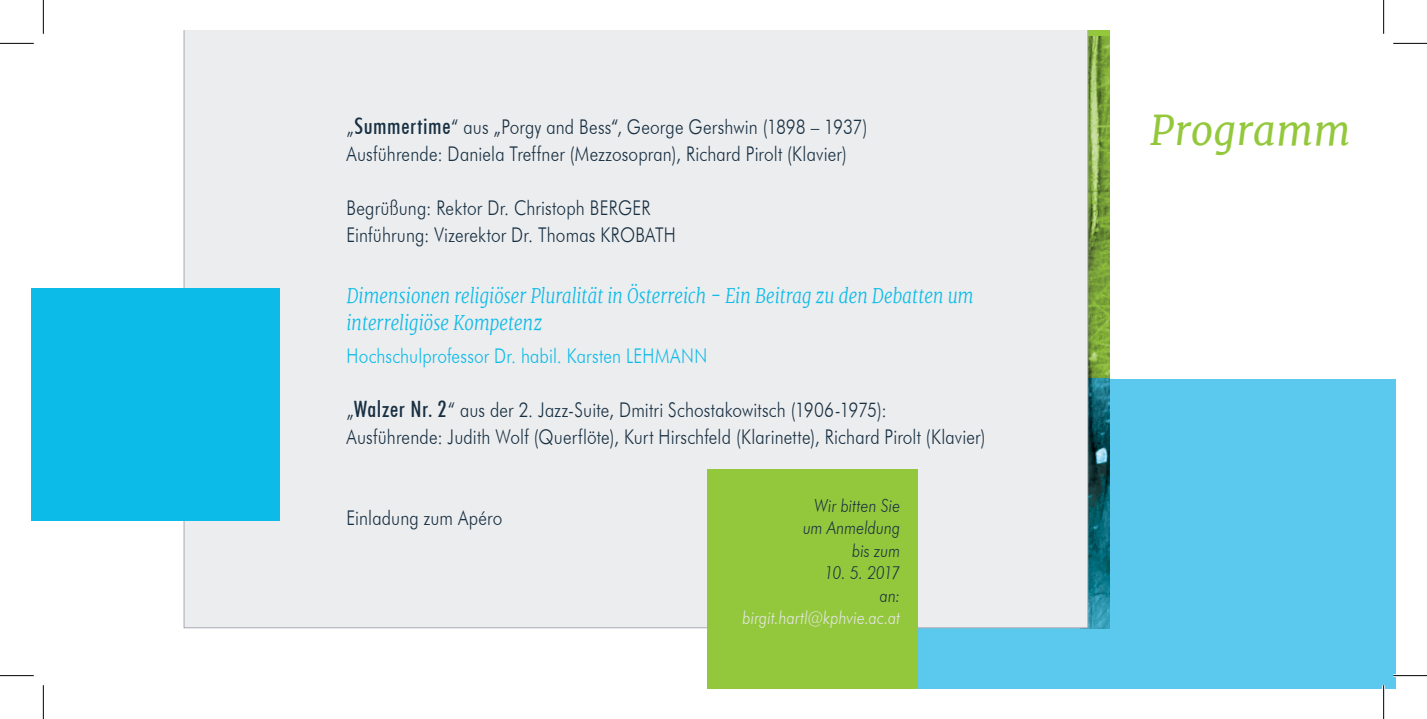
<style>
.page{position:relative;width:1427px;height:719px;background:#fff}
.page>*{position:absolute;margin:0;border:0;box-sizing:border-box;transform-origin:0 0}
.t1{font:italic 40.5px "Merriweather";color:#94c83c}
.t2{font:300 20.25px/27px "Futura BT";letter-spacing:.01em;color:#183042;scale:.85 1}
.t3{font:italic 300 20.25px/27px "Merriweather";color:#0dbbe8;scale:.85 1}
.t4{font:300 20.25px "Futura BT";letter-spacing:.01em;color:#0dbbe8;scale:.85 1}
.t5{font:italic 300 18px/22.5px "Futura BT";letter-spacing:.005em;color:#183042;text-align:right;scale:.85 1}
.t6{font:italic 300 18px "Futura BT";letter-spacing:.01em;color:#e6e6e9;scale:.85 1}
.s1{font-weight:500;font-stretch:condensed;font-size:22.5px}
</style>
<div class="page">
<div style="left:796px;top:378px;width:599px;height:309px;background:#5bc9ed"></div>
<img style="left:1108px;top:36px;width:1px;height:342px">
<img style="left:1087px;top:36px;width:21px;height:591px">
<div style="left:184px;top:31px;width:903px;height:596px;background:#ecedef"></div>
<div style="left:31px;top:288px;width:248px;height:232px;background:#0dbbe8"></div>
<div style="left:706px;top:468px;width:211px;height:219px;background:#94c83c"></div>
<hr style="left:1392px;top:673px;width:34px;height:3px;background:#fff">
<hr style="left:1381px;top:684px;width:3px;height:34px;background:#fff">
<hr style="left:0;top:43px;width:34px;height:1px;background:#000">
<hr style="left:1392px;top:43px;width:34px;height:1px;background:#000">
<hr style="left:0;top:674px;width:34px;height:1px;background:#000">
<hr style="left:1392px;top:674px;width:34px;height:1px;background:#000">
<hr style="left:43px;top:0;width:1px;height:34px;background:#000">
<hr style="left:43px;top:684px;width:1px;height:34px;background:#000">
<hr style="left:1382px;top:0;width:1px;height:34px;background:#000">
<hr style="left:1382px;top:684px;width:1px;height:34px;background:#000">
<p class="t2" style="left:346px;top:113px;width:614px">„<span class="s1">Summertime</span>“ aus „Porgy and Bess“, George Gershwin (1898 – 1937)<br>Ausführende: Daniela Treffner (Mezzosopran), Richard Pirolt (Klavier)</p>
<p class="t2" style="left:346px;top:194px;width:389px">Begrüßung: Rektor Dr. Christoph BERGER<br>Einführung: Vizerektor Dr. Thomas KROBATH</p>
<p class="t3" style="left:346px;top:281px;width:739px">Dimensionen religiöser Pluralität in Österreich - Ein Beitrag zu den Debatten um interreligiöse Kompetenz</p>
<p class="t4" style="left:346px;top:343px;width:426px">Hochschulprofessor Dr. habil. Karsten LEHMANN</p>
<p class="t2" style="left:346px;top:396px;width:753px">„<span class="s1">Walzer Nr. 2</span>“ aus der 2. Jazz-Suite, Dmitri Schostakowitsch (1906-1975):<br>Ausführende: Judith Wolf (Querflöte), Kurt Hirschfeld (Klarinette), Richard Pirolt (Klavier)</p>
<p class="t2" style="left:346px;top:504px;width:185px">Einladung zum Apéro</p>
<p class="t5" style="left:802px;top:493px;width:116px">Wir bitten Sie um Anmeldung bis zum</p>
<p class="t5" style="left:824px;top:561px;width:90px">10. 5. 2017 an:</p>
<p class="t6" style="left:742px;top:606px;width:187px">birgit.hartl@kphvie.ac.at</p>
<h1 class="t1" style="left:1149px;top:105px;width:202px">Programm</h1>
</div>
